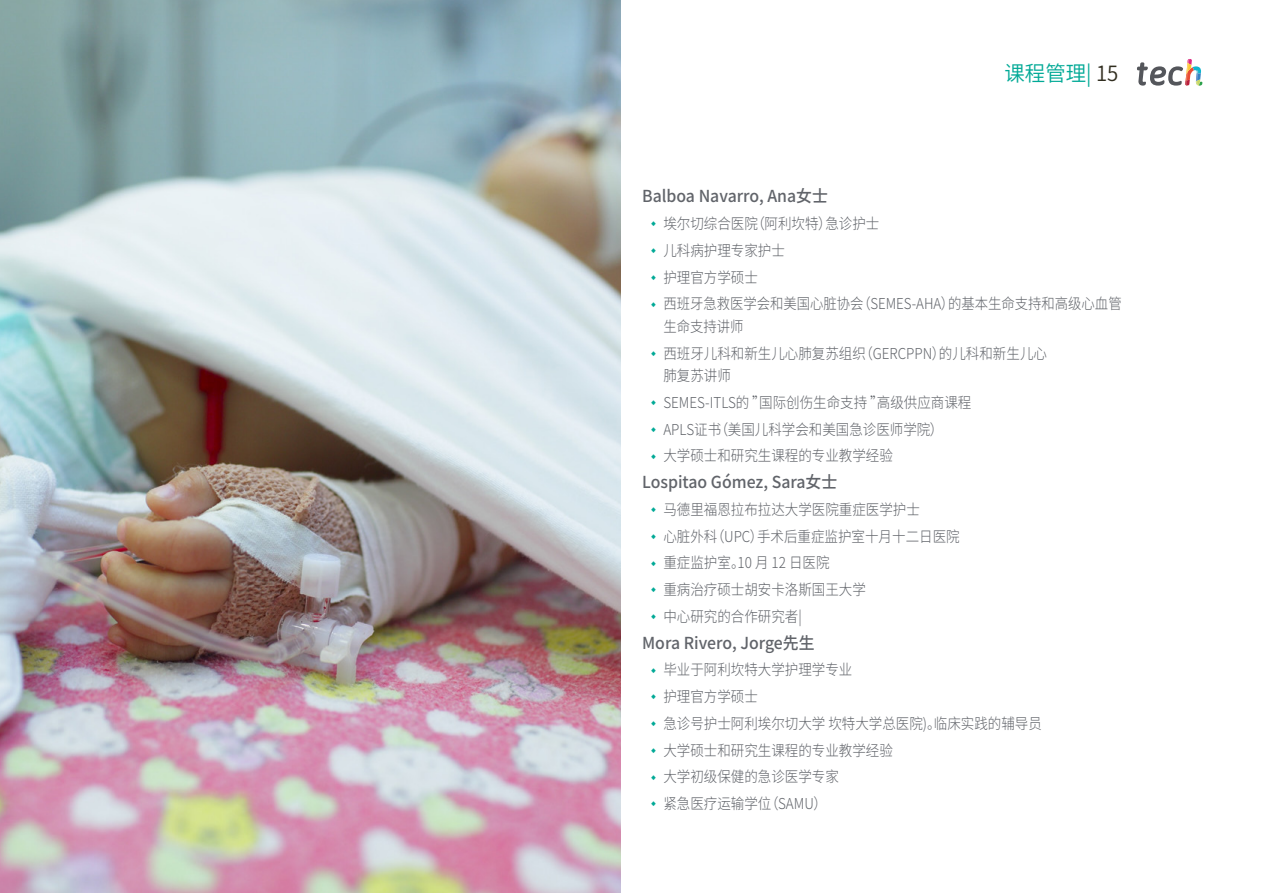
<style>
.page{position:relative;width:1263px;height:893px;background:#fff}
.page>*{position:absolute;margin:0;border:0;box-sizing:border-box;transform-origin:0 0}
.t1{font:21px "Source Han Sans CN";color:#00a996}
.t2{font:500 16.5px "Source Han Sans CN";color:#61646a;scale:.96 1}
.t3{font:300 15px/26.7px "Source Han Sans CN";color:#61646a;scale:.9 1}
.t4{font:300 15px/26.7px "Source Han Sans CN";color:#61646a;scale:.89 1}
.s1{color:#312e20}
</style>
<div class="page">
<svg style="left:1137px;top:59px;width:65px;height:27px"></svg>
<img style="left:0;top:0;width:621px;height:893px">
<h1 class="t1" style="left:1004px;top:61px;width:115px">课程管理| <span class="s1">15</span></h1>
<p class="t2" style="left:642px;top:187px;width:195px">Balboa Navarro, Ana女士</p>
<p class="t3" style="left:663px;top:210px;width:511px">埃尔切综合医院（阿利坎特）急诊护士<br>儿科病护理专家护士<br>护理官方学硕士<br>西班牙急救医学会和美国心脏协会（SEMES-AHA）的基本生命支持和高级心血管</p>
<p class="t4" style="left:663px;top:313px;width:432px">生命支持讲师<br>西班牙儿科和新生儿心肺复苏组织（GERCPPN）的儿科和新生儿心</p>
<p class="t3" style="left:663px;top:362px;width:344px">肺复苏讲师<br>SEMES-ITLS的 ”国际创伤生命支持 ”高级供应商课程<br>APLS证书（美国儿科学会和美国急诊医师学院）<br>大学硕士和研究生课程的专业教学经验</p>
<p class="t2" style="left:642px;top:473px;width:205px">Lospitao Gómez, Sara女士</p>
<p class="t3" style="left:663px;top:496px;width:331px">马德里福恩拉布拉达大学医院重症医学护士<br>心脏外科（UPC）手术后重症监护室十月十二日医院重症监护室。10 月 12 日医院<br>重病治疗硕士胡安卡洛斯国王大学<br>中心研究的合作研究者|</p>
<p class="t2" style="left:642px;top:633px;width:181px">Mora Rivero, Jorge先生</p>
<p class="t3" style="left:663px;top:657px;width:422px">毕业于阿利坎特大学护理学专业<br>护理官方学硕士<br>急诊号护士阿利埃尔切大学坎特大学总医院)。临床实践的辅导员大学硕士和研究生课程的专业教学经验<br>大学初级保健的急诊医学专家<br>紧急医疗运输学位（SAMU）</p>
</div>
